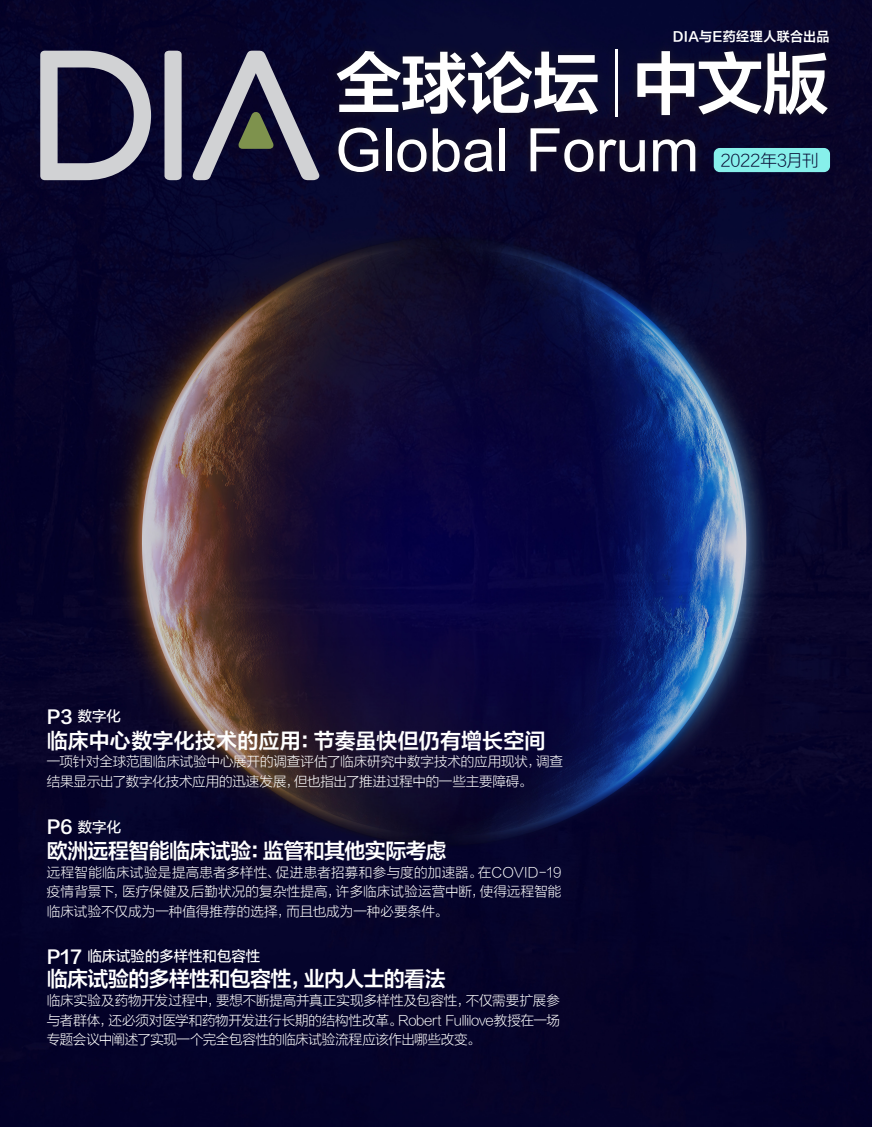
<style>
.page{position:relative;width:872px;height:1127px;background:#fff}
.page>*{position:absolute;margin:0;border:0;box-sizing:border-box;transform-origin:0 0}
.t1{font:67.35px "FZLTZCHK GBK1 0";letter-spacing:-.025em;color:#fff}
.t2{font:60px "Arial";color:#fff}
.t3{font:21px "FZLTZCHK GBK1 0";letter-spacing:-.025em;color:#fff}
.t4{font:21px "FZLTZCHK GBK1 0";letter-spacing:.005em;color:#fff}
.t5{font:16.35px "FZLTXHK GBK1 0";color:#070932}
.t6{font:14.4px "FZLTZHUNHK GBK1 0";color:#fff}
.t7{font:13.5px/19.5px "FZLTXHK GBK1 0";letter-spacing:-.01em;color:#fff;text-align:justify}
.t8{font:13.05px "FZLTZCHK GBK1 0";letter-spacing:.02em;color:#fff}
.s1{font-family:"FZLTZCHK GBK1 0";font-size:18px}
</style>
<div class="page">
<img style="left:0;top:0;width:872px;height:1127px">
<svg style="left:191px;top:51px;width:130px;height:129px;background:#414158"></svg>
<svg style="left:164px;top:51px;width:18px;height:129px;background:#c6c6ca"></svg>
<svg style="left:40px;top:51px;width:112px;height:129px;background:#5d5c73"></svg>
<div style="left:329px;top:118px;width:375px;height:63px;background:#0d0a29"></div>
<div style="left:328px;top:41px;width:507px;height:84px;background:#0e0d2b"></div>
<div style="left:713px;top:148px;width:117px;height:24px;background:#87f0eb;border-radius:6px"></div>
<p class="t8" style="left:673px;top:29px;width:158px">DIA与E药经理人联合出品</p>
<p class="t6" style="left:47px;top:708px;width:76px"><span class="s1">P3</span> 数字化</p>
<p class="t1" style="left:335px;top:46px;width:495px">全球论坛∣中文版</p>
<p class="t5" style="left:720px;top:151px;width:99px">2022年3月刊</p>
<p class="t2" style="left:335px;top:111px;width:365px">Global Forum</p>
<p class="t4" style="left:47px;top:729px;width:500px">临床中心数字化技术的应用：节奏虽快但仍有增长空间</p>
<p class="t7" style="left:47px;top:752px;width:517px">一项针对全球范围临床试验中心展开的调查评估了临床研究中数字技术的应用现状，调查结果显示出了数字化技术应用的迅速发展，但也指出了推进过程中的一些主要障碍。</p>
<p class="t6" style="left:47px;top:819px;width:76px"><span class="s1">P6</span> 数字化</p>
<p class="t3" style="left:47px;top:839px;width:401px">欧洲远程智能临床试验：监管和其他实际考虑</p>
<p class="t7" style="left:47px;top:862px;width:516px">远程智能临床试验是提高患者多样性、促进患者招募和参与度的加速器。在COVID-19疫情背景下，医疗保健及后勤状况的复杂性提高，许多临床试验运营中断，使得远程智能临床试验不仅成为一种值得推荐的选择，而且也成为一种必要条件。</p>
<p class="t6" style="left:47px;top:948px;width:215px"><span class="s1">P17</span> 临床试验的多样性和包容性</p>
<p class="t3" style="left:47px;top:967px;width:400px">临床试验的多样性和包容性，业内人士的看法</p>
<p class="t7" style="left:47px;top:991px;width:515px">临床实验及药物开发过程中，要想不断提高并真正实现多样性及包容性，不仅需要扩展参与者群体，还必须对医学和药物开发进行长期的结构性改革。Robert Fullilove教授在一场专题会议中阐述了实现一个完全包容性的临床试验流程应该作出哪些改变。</p>
</div>
